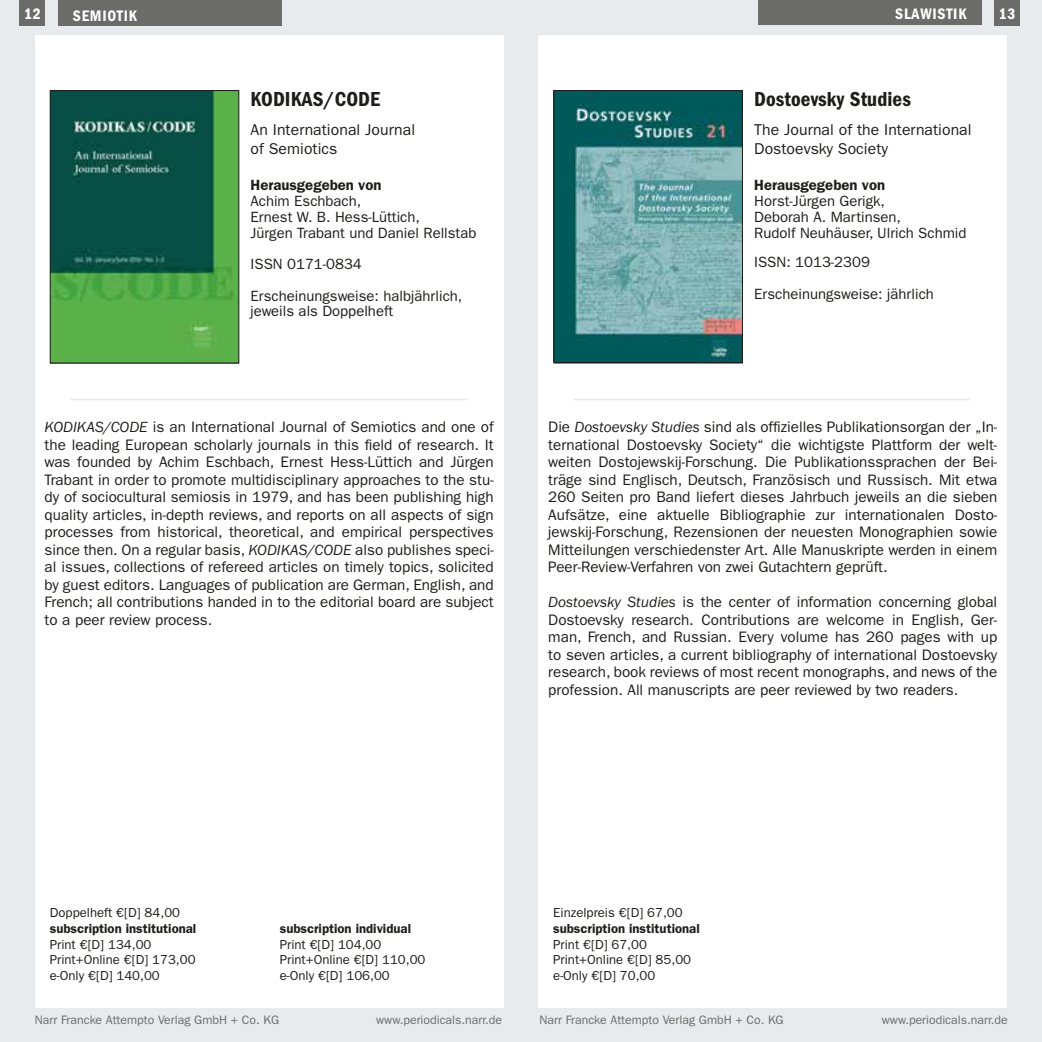
<style>
.page{position:relative;width:1042px;height:1042px;background:#fff}
.page>*{position:absolute;margin:0;border:0;box-sizing:border-box;transform-origin:0 0}
.t1{font:21px "ITC Franklin Gothic Std Dm Cd";letter-spacing:.005em;color:#1d1d1b}
.t2{font:15.75px/18.9px "ITC Franklin Gothic Std";letter-spacing:.005em;color:#1d1d1b}
.t3{font:15.75px "ITC Franklin Gothic Std Dm Cd";letter-spacing:.05em;color:#fff}
.t4{font:15.22px/17.5px "ITC Franklin Gothic Std";color:#1d1d1b;text-align:justify}
.t5{font:14.88px/15.8px "ITC Franklin Gothic Std";color:#1d1d1b}
.t6{font:600 14.88px "ITC Franklin Gothic Std";color:#1d1d1b}
.t7{font:13.12px/15.8px "ITC Franklin Gothic Std";color:#1d1d1b}
.t8{font:600 13.12px "ITC Franklin Gothic Std";color:#1d1d1b}
.t9{font:12.25px "ITC Franklin Gothic Std";color:#6b6b6a}
.s1{font-style:italic}
</style>
<div class="page">
<div style="left:0;top:0;width:521px;height:1042px;background:#e7ebee"></div>
<div style="left:521px;top:0;width:521px;height:1042px;background:#e7ebee"></div>
<div style="left:538px;top:35px;width:469px;height:972px;background:#fff"></div>
<div style="left:35px;top:35px;width:469px;height:972px;background:#fff"></div>
<hr style="left:71px;top:398px;width:397px;height:2px;background:#e7ebee">
<hr style="left:573px;top:398px;width:397px;height:2px;background:#e7ebee">
<div style="left:20px;top:0;width:25px;height:26px;background:#6b6b6a"></div>
<div style="left:994px;top:0;width:26px;height:26px;background:#6b6b6a"></div>
<div style="left:58px;top:0;width:223px;height:26px;background:#6b6b6a"></div>
<div style="left:758px;top:0;width:223px;height:25px;background:#6b6b6a"></div>
<img style="left:52px;top:92px;width:185px;height:269px">
<div style="left:50px;top:90px;width:189px;height:273px;border:1px solid #1d1d1b"></div>
<img style="left:555px;top:92px;width:185px;height:269px">
<div style="left:553px;top:90px;width:189px;height:273px;border:1px solid #1d1d1b"></div>
<p class="t3" style="left:895px;top:4px;width:73px">SLAWISTIK</p>
<p class="t3" style="left:24px;top:5px;width:18px">12</p>
<p class="t3" style="left:999px;top:5px;width:18px">13</p>
<p class="t3" style="left:73px;top:7px;width:66px">SEMIOTIK</p>
<h1 class="t1" style="left:251px;top:87px;width:131px">KODIKAS/CODE</h1>
<p class="t2" style="left:251px;top:120px;width:166px">An International Journal of Semiotics</p>
<p class="t6" style="left:251px;top:176px;width:132px">Herausgegeben von</p>
<p class="t5" style="left:251px;top:193px;width:227px">Achim Eschbach,<br>Ernest W. B. Hess-Lüttich,<br>Jürgen Trabant und Daniel Rellstab</p>
<p class="t5" style="left:251px;top:248px;width:213px;line-height:31.5px">ISSN 0171-0834<br>Erscheinungsweise: halbjährlich,</p>
<p class="t5" style="left:251px;top:304px;width:144px">jeweils als Doppelheft</p>
<p class="t4" style="left:45px;top:418px;width:451px"><span class="s1">KODIKAS/CODE</span> is an International Journal of Semiotics and one of the leading European scholarly journals in this field of research. It was founded by Achim Eschbach, Ernest Hess-Lüttich and Jürgen Trabant in order to promote multidisciplinary approaches to the stu&shy;dy of sociocultural semiosis in 1979, and has been publishing high quality articles, in-depth reviews, and reports on all aspects of sign processes from historical, theoretical, and empirical perspectives since then. On a regular basis, <span class="s1">KODIKAS/CODE</span> also publishes speci&shy;al issues, collections of refereed articles on timely topics, solicited by guest editors. Languages of publication are German, English, and French; all contributions handed in to the editorial board are subject to a peer review process.</p>
<h1 class="t1" style="left:754px;top:87px;width:158px">Dostoevsky Studies</h1>
<p class="t2" style="left:754px;top:120px;width:219px">The Journal of the International<br>Dostoevsky Society</p>
<p class="t6" style="left:754px;top:176px;width:132px">Herausgegeben von</p>
<p class="t5" style="left:754px;top:193px;width:214px">Horst-Jürgen Gerigk,<br>Deborah A. Martinsen,<br>Rudolf Neuhäuser, Ulrich Schmid</p>
<p class="t5" style="left:754px;top:247px;width:181px;line-height:31.5px">ISSN: 1013-2309<br>Erscheinungsweise: jährlich</p>
<p class="t4" style="left:548px;top:418px;width:450px">Die <span class="s1">Dostoevsky Studies</span> sind als offizielles Publikationsorgan der „In&shy;ternational Dostoevsky Society“ die wichtigste Plattform der welt&shy;weiten Dostojewskij-Forschung. Die Publikationssprachen der Bei&shy;träge sind Englisch, Deutsch, Französisch und Russisch. Mit etwa 260 Seiten pro Band liefert dieses Jahrbuch jeweils an die sieben Aufsätze, eine aktuelle Bibliographie zur internationalen Dosto&shy;jewskij-Forschung, Rezensionen der neuesten Monographien sowie Mitteilungen verschiedenster Art. Alle Manuskripte werden in einem Peer-Review-Verfahren von zwei Gutachtern geprüft.</p>
<p class="t4" style="left:548px;top:593px;width:450px"><span class="s1">Dostoevsky Studies</span> is the center of information concerning global Dostoevsky research. Contributions are welcome in English, Ger&shy;man, French, and Russian. Every volume has 260 pages with up to seven articles, a current bibliography of international Dostoevsky research, book reviews of most recent monographs, and news of the profession. All manuscripts are peer reviewed by two readers.</p>
<p class="t7" style="left:50px;top:905px;width:132px">Doppelheft €[D] 84,00</p>
<p class="t8" style="left:50px;top:920px;width:148px">subscription institutional</p>
<p class="t7" style="left:50px;top:936px;width:147px">Print €[D] 134,00<br>Print+Online €[D] 173,00 e-Only €[D] 140,00</p>
<p class="t8" style="left:280px;top:920px;width:133px">subscription individual</p>
<p class="t7" style="left:280px;top:936px;width:147px">Print €[D] 104,00<br>Print+Online €[D] 110,00 e-Only €[D] 106,00</p>
<p class="t7" style="left:553px;top:905px;width:131px">Einzelpreis €[D] 67,00</p>
<p class="t8" style="left:553px;top:920px;width:148px">subscription institutional</p>
<p class="t7" style="left:553px;top:936px;width:139px">Print €[D] 67,00<br>Print+Online €[D] 85,00 e-Only €[D] 70,00</p>
<p class="t9" style="left:35px;top:1013px;width:246px">Narr Francke Attempto Verlag GmbH + Co. KG</p>
<p class="t9" style="left:376px;top:1013px;width:127px">www.periodicals.narr.de</p>
<p class="t9" style="left:539px;top:1013px;width:246px">Narr Francke Attempto Verlag GmbH + Co. KG</p>
<p class="t9" style="left:882px;top:1013px;width:127px">www.periodicals.narr.de</p>
</div>
